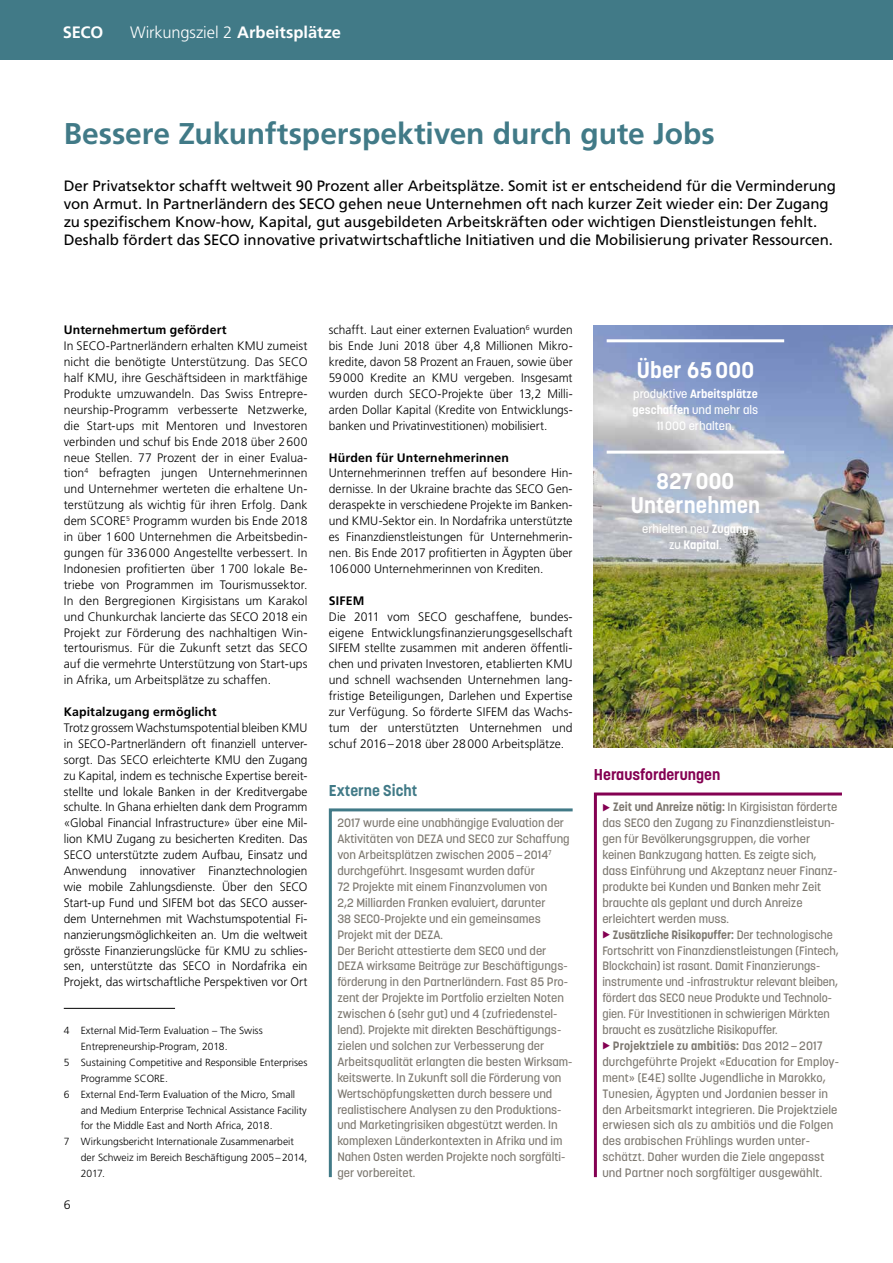
<style>
.page{position:relative;width:893px;height:1263px;background:#fff}
.page>*{position:absolute;margin:0;border:0;box-sizing:border-box;transform-origin:0 0}
.t1{font:700 30px "Frutiger LT Pro";letter-spacing:-.005em;color:#417a87}
.t2{font:700 22.5px/23.9px "Korolev";letter-spacing:.01em;color:#fff;text-align:center}
.t3{font:300 16.5px "Frutiger LT Pro";letter-spacing:-.005em;color:#fff}
.t4{font:700 16.5px "Frutiger LT Pro";color:#fff}
.t5{font:700 15.6px "Korolev";color:#840052}
.t6{font:700 15.6px "Korolev";color:#417a87}
.t7{font:15px/18px "Frutiger LT Pro";letter-spacing:-.005em;color:#000}
.t8{font:300 12.3px/15.9px "Frutiger LT Pro";letter-spacing:.005em;color:#000;text-align:justify}
.t9{font:700 12.3px "Frutiger LT Pro";letter-spacing:.015em;color:#000}
.t10{font:500 12px/15.9px "Korolev";color:#7d7870}
.t11{font:500 12px/15.9px "Korolev";color:#fff;text-align:center}
.t12{font:300 10.35px "Frutiger LT Pro";color:#000}
.s1{font-weight:700}
</style>
<div class="page">
<div style="left:0;top:0;width:893px;height:60px;background:#417a87"></div>
<img style="left:594px;top:326px;width:299px;height:422px">
<svg style="left:593px;top:792px;width:249px;height:386px"></svg>
<svg style="left:328px;top:808px;width:245px;height:370px"></svg>
<hr style="left:607px;top:339px;width:177px;height:3px;background:#fff">
<hr style="left:607px;top:451px;width:177px;height:3px;background:#fff">
<hr style="left:64px;top:1008px;width:111px;height:1px;background:#000">
<svg style="left:603px;top:803px;width:7px;height:8px"></svg>
<svg style="left:603px;top:931px;width:7px;height:7px"></svg>
<svg style="left:603px;top:1042px;width:7px;height:7px"></svg>
<h3 class="t4" style="left:63px;top:22px;width:42px">SECO</h3>
<h3 class="t3" style="left:130px;top:22px;width:213px">Wirkungsziel 2 <span class="s1">Arbeitsplätze</span></h3>
<h1 class="t1" style="left:64px;top:115px;width:652px">Bessere Zukunftsperspektiven durch gute Jobs</h1>
<p class="t7" style="left:64px;top:177px;width:774px">Der Privatsektor schafft weltweit 90 Prozent aller Arbeitsplätze. Somit ist er entscheidend für die Verminderung von Armut. In Partnerländern des SECO gehen neue Unternehmen oft nach kurzer Zeit wieder ein: Der Zugang zu spezifischem Know-how, Kapital, gut ausgebildeten Arbeitskräften oder wichtigen Dienstleistungen fehlt.<br>Deshalb fördert das SECO innovative privatwirtschaftliche Initiativen und die Mobilisierung privater Ressourcen.</p>
<p class="t9" style="left:64px;top:323px;width:164px">Unternehmertum gefördert</p>
<p class="t8" style="left:64px;top:338px;width:245px">In SECO-Partnerländern erhalten KMU zumeist nicht die benötigte Unterstützung. Das SECO half KMU, ihre Geschäftsideen in marktfähige Produkte umzuwandeln. Das Swiss Entrepre&shy;neurship-Programm verbesserte Netzwerke, die Start-ups mit Mentoren und Investoren verbinden und schuf bis Ende 2018 über 2600 neue Stellen. 77 Prozent der in einer Evalua&shy;tion<sup>4</sup> befragten jungen Unternehmerinnen und Unternehmer werteten die erhaltene Un&shy;terstützung als wichtig für ihren Erfolg. Dank dem SCORE<sup>5</sup> Programm wurden bis Ende 2018 in über 1600 Unternehmen die Arbeitsbedin&shy;gungen für 336000 Angestellte verbessert. In Indonesien profitierten über 1700 lokale Be&shy;triebe von Programmen im Tourismussektor.<br>In den Bergregionen Kirgisistans um Karakol und Chunkurchak lancierte das SECO 2018 ein Projekt zur Förderung des nachhaltigen Win&shy;tertourismus. Für die Zukunft setzt das SECO auf die vermehrte Unterstützung von Start-ups in Afrika, um Arbeitsplätze zu schaffen.</p>
<p class="t9" style="left:64px;top:704px;width:154px">Kapitalzugang ermöglicht</p>
<p class="t8" style="left:64px;top:720px;width:245px">Trotz grossem Wachstumspotential bleiben KMU in SECO-Partnerländern oft finanziell unterver&shy;sorgt. Das SECO erleichterte KMU den Zugang zu Kapital, indem es technische Expertise bereit&shy;stellte und lokale Banken in der Kreditvergabe schulte. In Ghana erhielten dank dem Programm «Global Financial Infrastructure» über eine Mil&shy;lion KMU Zugang zu besicherten Krediten. Das SECO unterstützte zudem Aufbau, Einsatz und Anwendung innovativer Finanztechnologien wie mobile Zahlungsdienste. Über den SECO Start-up Fund und SIFEM bot das SECO ausser&shy;dem Unternehmen mit Wachstumspotential Fi&shy;nanzierungsmöglichkeiten an. Um die weltweit grösste Finanzierungslücke für KMU zu schlies&shy;sen, unterstützte das SECO in Nordafrika ein Projekt, das wirtschaftliche Perspektiven vor Ort</p>
<p class="t12" style="left:64px;top:1024px;width:200px">4 External Mid-Term Evaluation – The Swiss</p>
<p class="t12" style="left:81px;top:1040px;width:148px">Entrepreneurship-Program, 2018.</p>
<p class="t12" style="left:64px;top:1056px;width:245px">5 Sustaining Competitive and Responsible Enterprises</p>
<p class="t12" style="left:81px;top:1072px;width:89px">Programme SCORE.</p>
<p class="t12" style="left:64px;top:1088px;width:233px">6 External End-Term Evaluation of the Micro, Small</p>
<p class="t12" style="left:81px;top:1104px;width:227px">and Medium Enterprise Technical Assistance Facility</p>
<p class="t12" style="left:81px;top:1120px;width:193px">for the Middle East and North Africa, 2018.</p>
<p class="t12" style="left:64px;top:1136px;width:232px">7 Wirkungsbericht Internationale Zusammenarbeit</p>
<p class="t12" style="left:81px;top:1152px;width:228px">der Schweiz im Bereich Beschäftigung 2005–2014,</p>
<p class="t12" style="left:81px;top:1167px;width:26px">2017.</p>
<p class="t8" style="left:64px;top:1197px;width:8px">6</p>
<p class="t8" style="left:329px;top:322px;width:245px">schafft. Laut einer externen Evaluation<sup>6</sup> wurden bis Ende Juni 2018 über 4,8 Millionen Mikro&shy;kredite, davon 58 Prozent an Frauen, sowie über 59000 Kredite an KMU vergeben. Insgesamt wurden durch SECO-Projekte über 13,2 Milli&shy;arden Dollar Kapital (Kredite von Entwicklungs&shy;banken und Privatinvestitionen) mobilisiert.</p>
<p class="t9" style="left:329px;top:450px;width:182px">Hürden für Unternehmerinnen</p>
<p class="t8" style="left:329px;top:465px;width:245px">Unternehmerinnen treffen auf besondere Hin&shy;dernisse. In der Ukraine brachte das SECO Gen&shy;deraspekte in verschiedene Projekte im Banken&shy;und KMU-Sektor ein. In Nordafrika unterstützte es Finanzdienstleistungen für Unternehmerin&shy;nen. Bis Ende 2017 profitierten in Ägypten über 106000 Unternehmerinnen von Krediten.</p>
<p class="t9" style="left:329px;top:593px;width:37px">SIFEM</p>
<p class="t8" style="left:329px;top:608px;width:245px">Die 2011 vom SECO geschaffene, bundes&shy;eigene Entwicklungsfinanzierungsgesellschaft SIFEM stellte zusammen mit anderen öffentli&shy;chen und privaten Investoren, etablierten KMU und schnell wachsenden Unternehmen lang&shy;fristige Beteiligungen, Darlehen und Expertise zur Verfügung. So förderte SIFEM das Wachs&shy;tum der unterstützten Unternehmen und schuf 2016–2018 über 28000 Arbeitsplätze.</p>
<p class="t6" style="left:329px;top:780px;width:90px">Externe Sicht</p>
<p class="t10" style="left:337px;top:815px;width:237px">2017 wurde eine unabhängige Evaluation der Aktivitäten von DEZA und SECO zur Schaffung von Arbeitsplätzen zwischen 2005—2014<sup>7 </sup>durchgeführt. Insgesamt wurden dafür<br>72 Projekte mit einem Finanzvolumen von<br>2,2 Milliarden Franken evaluiert, darunter<br>38 SECO-Projekte und ein gemeinsames Projekt mit der DEZA.<br>Der Bericht attestierte dem SECO und der DEZA wirksame Beiträge zur Beschäftigungs&shy;förderung in den Partnerländern. Fast 85 Pro&shy;zent der Projekte im Portfolio erzielten Noten zwischen 6 (sehr gut) und 4 (zufriedenstel&shy;lend). Projekte mit direkten Beschäftigungs&shy;zielen und solchen zur Verbesserung der Arbeitsqualität erlangten die besten Wirksam&shy;keitswerte. In Zukunft soll die Förderung von Wertschöpfungsketten durch bessere und realistischere Analysen zu den Produktions&shy;und Marketingrisiken abgestützt werden. In komplexen Länderkontexten in Afrika und im Nahen Osten werden Projekte noch sorgfälti&shy;ger vorbereitet.</p>
<h2 class="t2" style="left:637px;top:358px;width:119px">Über 65 000</h2>
<p class="t11" style="left:632px;top:386px;width:127px">produktive <span class="s1">Arbeitsplätze geschaffen</span> und mehr als<br>11000 erhalten.</p>
<h2 class="t2" style="left:631px;top:469px;width:131px">827 000<br>Unternehmen</h2>
<p class="t11" style="left:642px;top:521px;width:108px">erhielten neu <span class="s1">Zugang </span>zu <span class="s1">Kapital</span>.</p>
<p class="t5" style="left:594px;top:764px;width:128px">Herausforderungen</p>
<p class="t10" style="left:602px;top:799px;width:236px;text-indent:11px"><span class="s1">Zeit und Anreize nötig:</span> In Kirgisistan förderte das SECO den Zugang zu Finanzdienstleistun&shy;gen für Bevölkerungsgruppen, die vorher keinen Bankzugang hatten. Es zeigte sich, dass Einführung und Akzeptanz neuer Finanz&shy;produkte bei Kunden und Banken mehr Zeit brauchte als geplant und durch Anreize erleichtert werden muss.</p>
<p class="t10" style="left:602px;top:926px;width:238px;text-indent:11px"><span class="s1">Zusätzliche Risikopuffer:</span> Der technologische Fortschritt von Finanzdienstleistungen (Fintech, Blockchain) ist rasant. Damit Finanzierungs&shy;instrumente und -infrastruktur relevant bleiben, fördert das SECO neue Produkte und Technolo&shy;gien. Für Investitionen in schwierigen Märkten braucht es zusätzliche Risikopuffer.</p>
<p class="t10" style="left:602px;top:1038px;width:238px;text-indent:11px"><span class="s1">Projektziele zu ambitiös:</span> Das 2012 — 2017 durchgeführte Projekt «Education for Employ&shy;ment» (E4E) sollte Jugendliche in Marokko, Tunesien, Ägypten und Jordanien besser in den Arbeitsmarkt integrieren. Die Projektziele erwiesen sich als zu ambitiös und die Folgen des arabischen Frühlings wurden unter&shy;schätzt. Daher wurden die Ziele angepasst und Partner noch sorgfältiger ausgewählt.</p>
</div>
